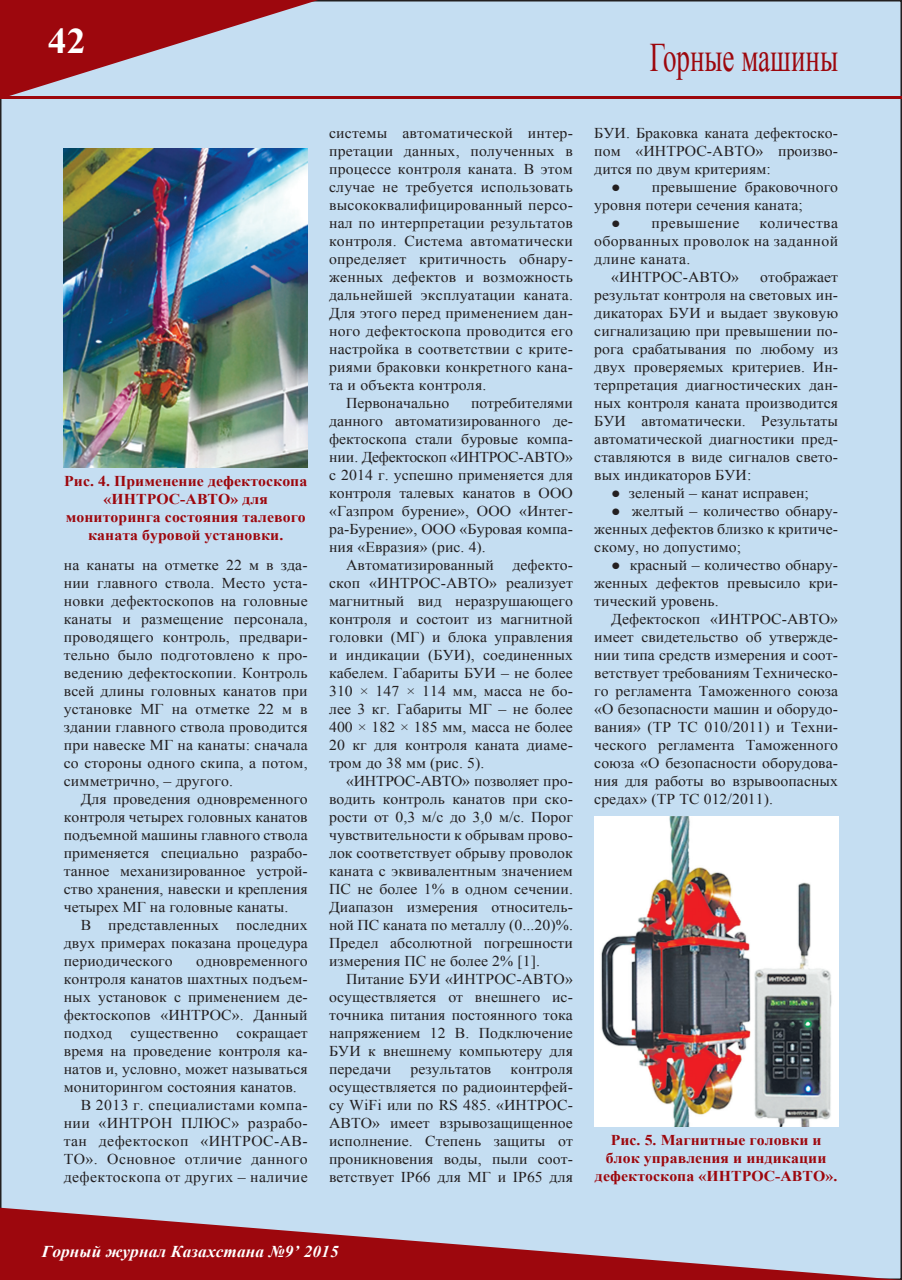
<style>
.page{position:relative;width:902px;height:1280px;background:#fff}
.page>*{position:absolute;margin:0;border:0;box-sizing:border-box;transform-origin:0 0}
.рубрика{font:40.5px "Times New Roman";color:#9d070d;scale:.67 1}
.t1{font:700 36px "Times New Roman";color:#fff;scale:1.05 1}
.t2{font:italic 700 16.5px "Times New Roman";letter-spacing:.005em;color:#fff;scale:1.05 1}
.текст_статьи{font:15px/18px "Times New Roman";letter-spacing:.005em;color:#231f20;text-align:justify;scale:1.05 1}
.рисунок{font:700 15px/18px "Times New Roman";letter-spacing:.005em;color:#9d070d;text-align:center;scale:1.05 1}
.текст_статьи-2{font:15px "Times New Roman";letter-spacing:.025em;color:#231f20;scale:1.05 1}
</style>
<div class="page">
<svg style="left:901px;top:0;width:1px;height:1280px"></svg>
<div style="left:1px;top:1px;width:900px;height:1278px;background:#c5def2"></div>
<svg style="left:0;top:0;width:318px;height:96px"></svg>
<svg style="left:0;top:1208px;width:901px;height:72px"></svg>
<hr style="left:0;top:96px;width:901px;height:3px;background:#9d070d">
<img style="left:64px;top:149px;width:243px;height:318px">
<img style="left:594px;top:816px;width:244px;height:310px">
<h2 class="t1" style="left:48px;top:16px;width:37px">42</h2>
<p class="рисунок" style="left:64px;top:472px;width:233px">Рис. 4. Применение дефектоскопа «ИНТРОС-АВТО» для мониторинга состояния талевого каната буровой установки.</p>
<p class="текст_статьи" style="left:64px;top:555px;width:234px">на канаты на отметке 22 м в зда&shy;нии главного ствола. Место уста&shy;новки дефектоскопов на головные канаты и размещение персонала, проводящего контроль, предвари&shy;тельно было подготовлено к про&shy;ведению дефектоскопии. Контроль всей длины головных канатов при установке МГ на отметке 22 м в здании главного ствола проводится при навеске МГ на канаты: сначала со стороны одного скипа, а потом, симметрично, – другого.</p>
<p class="текст_статьи" style="left:64px;top:789px;width:234px;text-indent:17px">Для проведения одновременного контроля четырех головных канатов подъемной машины главного ствола применяется специально разрабо&shy;танное механизированное устрой&shy;ство хранения, навески и крепления четырех МГ на головные канаты.</p>
<p class="текст_статьи" style="left:64px;top:915px;width:234px;text-indent:17px">В представленных последних двух примерах показана процедура периодического</p>
<p class="текст_статьи" style="left:64px;top:951px;width:234px;text-indent:132px">одновременного контроля канатов шахтных подъем&shy;ных установок с применением де&shy;фектоскопов «ИНТРОС». Данный подход существенно сокращает время на проведение контроля ка&shy;натов и, условно, может называться мониторингом состояния канатов.</p>
<p class="текст_статьи" style="left:64px;top:1095px;width:234px;text-indent:17px">В 2013 г. специалистами компа&shy;нии «ИНТРОН ПЛЮС» разрабо&shy;тан дефектоскоп «ИНТРОС-АВ-ТО». Основное отличие данного дефектоскопа от других – наличие</p>
<p class="текст_статьи" style="left:329px;top:124px;width:234px">системы автоматической интер&shy;претации данных, полученных в процессе контроля каната. В этом случае не требуется использовать высококвалифицированный персо&shy;нал по интерпретации результатов контроля. Система автоматически определяет критичность обнару&shy;женных дефектов и возможность дальнейшей эксплуатации каната.<br>Для этого перед применением дан&shy;ного дефектоскопа проводится его настройка в соответствии с крите&shy;риями браковки конкретного кана&shy;та и объекта контроля.</p>
<p class="текст_статьи" style="left:346px;top:394px;width:100px">Первоначально</p>
<p class="текст_статьи" style="left:329px;top:394px;width:234px;text-indent:142px">потребителями данного автоматизированного де&shy;фектоскопа стали буровые компа&shy;нии. Дефектоскоп «ИНТРОС-АВТО» с 2014 г. успешно применяется для контроля талевых канатов в ООО «Газпром бурение», ООО «Интег&shy;ра-Бурение», ООО «Буровая компа&shy;ния «Евразия» (рис. 4).</p>
<p class="текст_статьи" style="left:329px;top:556px;width:234px;text-indent:17px">Автоматизированный дефекто&shy;скоп «ИНТРОС-АВТО» реализует магнитный вид неразрушающего контроля и состоит из магнитной головки (МГ) и блока управления и индикации (БУИ), соединенных кабелем. Габариты БУИ – не более 310 × 147 × 114 мм, масса не бо&shy;лее 3 кг. Габариты МГ – не более 400 × 182 × 185 мм, масса не более 20 кг для контроля каната диаме&shy;тром до 38 мм (рис. 5).</p>
<p class="текст_статьи" style="left:329px;top:772px;width:234px;text-indent:17px">«ИНТРОС-АВТО» позволяет про&shy;водить контроль канатов при ско&shy;рости от 0,3 м/с до 3,0 м/с. Порог чувствительности к обрывам прово&shy;лок соответствует обрыву проволок каната с эквивалентным значением ПС не более 1% в одном сечении.<br>Диапазон измерения относитель&shy;ной ПС каната по металлу (0...20)%.<br>Предел абсолютной погрешности измерения ПС не более 2% [1].</p>
<p class="текст_статьи" style="left:329px;top:970px;width:234px;text-indent:17px">Питание БУИ «ИНТРОС-АВТО» осуществляется от внешнего ис&shy;точника питания постоянного тока напряжением 12 В. Подключение БУИ к внешнему компьютеру для передачи</p>
<p class="текст_статьи" style="left:410px;top:1060px;width:79px">результатов</p>
<p class="текст_статьи" style="left:329px;top:1060px;width:234px;text-indent:181px">контроля осуществляется по радиоинтерфей&shy;су WiFi или по RS 485. «ИНТРОС-АВТО» имеет взрывозащищенное исполнение. Степень защиты от проникновения воды, пыли соот&shy;ветствует IP66 для МГ и IP65 для</p>
<p class="рубрика" style="left:649px;top:31px;width:283px">Горные машины</p>
<p class="текст_статьи" style="left:594px;top:124px;width:234px">БУИ. Браковка каната дефектоско&shy;пом «ИНТРОС-АВТО» произво&shy;дится по двум критериям:</p>
<p class="текст_статьи" style="left:594px;top:178px;width:234px;text-indent:17px">● превышение браковочного уровня потери сечения каната;</p>
<p class="текст_статьи-2" style="left:611px;top:213px;width:123px">● превышение</p>
<p class="текст_статьи" style="left:594px;top:214px;width:234px;text-indent:165px">количества оборванных проволок на заданной длине каната.</p>
<p class="текст_статьи" style="left:611px;top:268px;width:123px">«ИНТРОС-АВТО»</p>
<p class="текст_статьи" style="left:594px;top:268px;width:234px;text-indent:166px">отображает результат контроля на световых ин&shy;дикаторах БУИ и выдает звуковую сигнализацию при превышении по&shy;рога срабатывания по любому из двух проверяемых критериев. Ин&shy;терпретация диагностических дан&shy;ных контроля каната производится БУИ автоматически. Результаты автоматической диагностики пред&shy;ставляются в виде сигналов свето&shy;вых индикаторов БУИ:</p>
<p class="текст_статьи" style="left:611px;top:484px;width:190px">● зеленый – канат исправен;</p>
<p class="текст_статьи" style="left:594px;top:502px;width:234px;text-indent:17px">● желтый – количество обнару&shy;женных дефектов близко к критиче&shy;скому, но допустимо;</p>
<p class="текст_статьи" style="left:594px;top:556px;width:234px;text-indent:17px">● красный – количество обнару&shy;женных дефектов превысило кри&shy;тический уровень.</p>
<p class="текст_статьи" style="left:594px;top:610px;width:234px;text-indent:17px">Дефектоскоп «ИНТРОС-АВТО» имеет свидетельство об утвержде&shy;нии типа средств измерения и соот&shy;ветствует требованиям Техническо&shy;го регламента Таможенного союза «О безопасности машин и оборудо&shy;вания» (ТР ТС 010/2011) и Техни&shy;ческого регламента Таможенного союза «О безопасности оборудова&shy;ния для работы во взрывоопасных средах» (ТР ТС 012/2011).</p>
<p class="рисунок" style="left:595px;top:1130px;width:232px">Рис. 5. Магнитные головки и блок управления и индикации дефектоскопа «ИНТРОС-АВТО».</p>
<p class="t2" style="left:42px;top:1239px;width:284px">Горный журнал Казахстана №9’ 2015</p>
</div>
